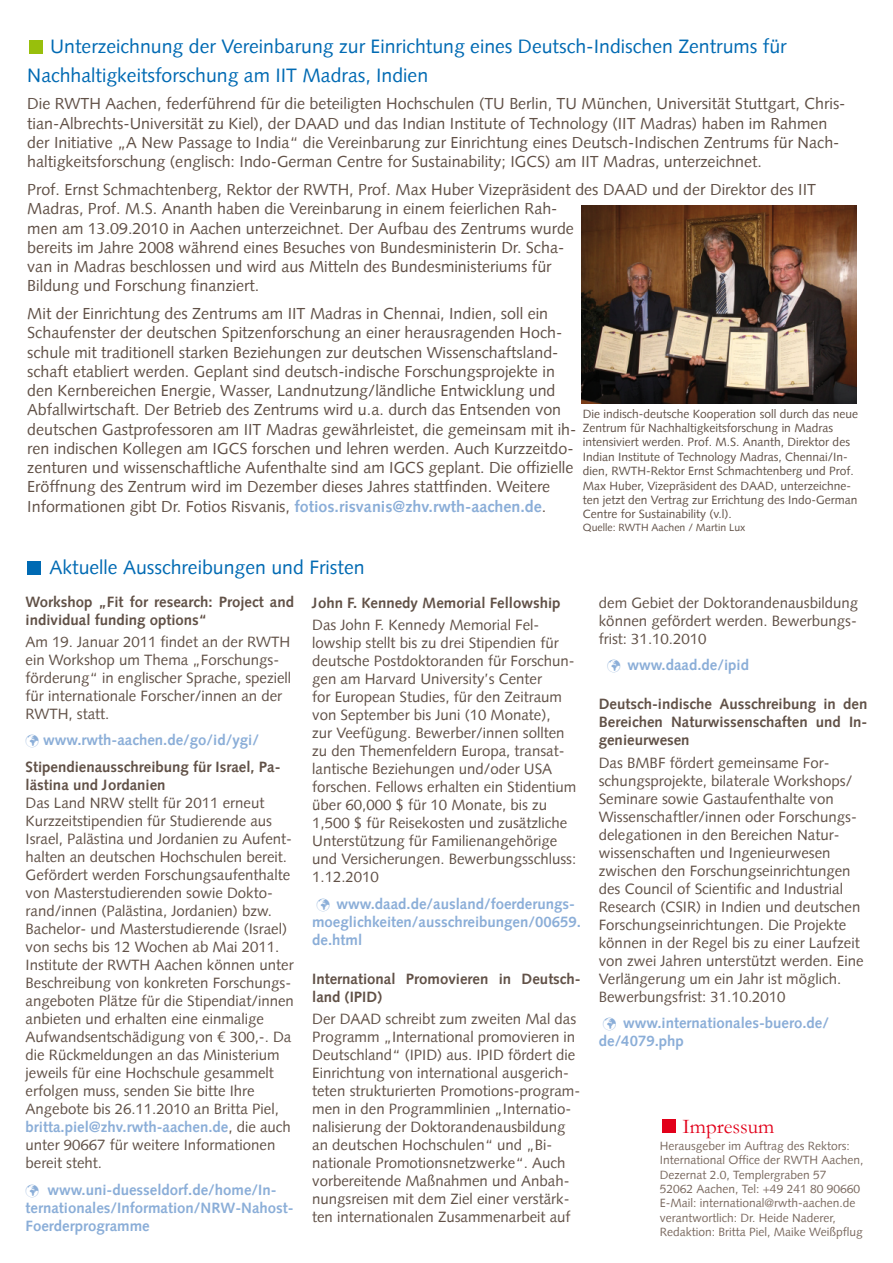
<style>
.page{position:relative;width:893px;height:1263px;background:#fff}
.page>*{position:absolute;margin:0;border:0;box-sizing:border-box;transform-origin:0 0}
.t1{font:21px "Garamond";color:#e2001a}
.t2{font:19.5px/28.8px "Syntax";color:#006ab3}
.t3{font:16.05px/19.2px "Syntax";color:#615147}
.t4{font:15px/18px "Syntax";color:#615147}
.t5{font:700 15px/18px "Syntax";color:#615147}
.t6{font:700 15px/18px "Syntax";color:#8baed8}
.t7{font:12px/14.4px "Syntax";color:#615147}
.t8{font:12px/14.4px "Syntax";color:#7b6a60}
.t9{font:10.5px "Syntax";color:#615147}
.s1{font-weight:700;color:#8baed8}
.s2{color:#8baed8}
</style>
<div class="page">
<div style="left:27px;top:561px;width:14px;height:14px;background:#006ab3"></div>
<div style="left:662px;top:1119px;width:13px;height:14px;background:#e2001a"></div>
<img style="left:581px;top:205px;width:275px;height:198px">
<div style="left:29px;top:40px;width:14px;height:14px;background:#98bf0c"></div>
<h2 class="t2" style="left:27px;top:32px;width:761px;text-indent:23px">Unterzeichnung der Vereinbarung zur Einrichtung eines Deutsch-Indischen Zentrums für<br>Nachhaltigkeitsforschung am IIT Madras, Indien</h2>
<p class="t3" style="left:27px;top:94px;width:820px">Die RWTH Aachen, federführend für die beteiligten Hochschulen (TU Berlin, TU München, Universität Stuttgart, Chris&shy;tian-Albrechts-Universität zu Kiel), der DAAD und das Indian Institute of Technology (IIT Madras) haben im Rahmen der Initiative „A New Passage to India“ die Vereinbarung zur Einrichtung eines Deutsch-Indischen Zentrums für Nach&shy;haltigkeitsforschung (englisch: Indo-German Centre for Sustainability; IGCS) am IIT Madras, unterzeichnet.</p>
<p class="t3" style="left:27px;top:180px;width:790px">Prof. Ernst Schmachtenberg, Rektor der RWTH, Prof. Max Huber Vizepräsident des DAAD und der Direktor des IIT Madras, Prof. M.S. Ananth haben die Vereinbarung in einem feierlichen Rah-<br>men am 13.09.2010 in Aachen unterzeichnet. Der Aufbau des Zentrums wurde<br>bereits im Jahre 2008 während eines Besuches von Bundesministerin Dr. Scha-<br>van in Madras beschlossen und wird aus Mitteln des Bundesministeriums für<br>Bildung und Forschung finanziert.</p>
<p class="t3" style="left:27px;top:304px;width:551px">Mit der Einrichtung des Zentrums am IIT Madras in Chennai, Indien, soll ein Schaufenster der deutschen Spitzenforschung an einer herausragenden Hoch&shy;schule mit traditionell starken Beziehungen zur deutschen Wissenschaftsland&shy;schaft etabliert werden. Geplant sind deutsch-indische Forschungsprojekte in den Kernbereichen Energie, Wasser, Landnutzung/ländliche Entwicklung und Abfallwirtschaft. Der Betrieb des Zentrums wird u.a. durch das Entsenden von deutschen Gastprofessoren am IIT Madras gewährleistet, die gemeinsam mit ih&shy;ren indischen Kollegen am IGCS forschen und lehren werden. Auch Kurzzeitdo&shy;zenturen und wissenschaftliche Aufenthalte sind am IGCS geplant. Die offizielle Eröffnung des Zentrum wird im Dezember dieses Jahres stattfinden. Weitere Informationen gibt Dr. Fotios Risvanis, <span class="s1">fotios.risvanis@zhv.rwth-aachen.de</span>.</p>
<p class="t7" style="left:583px;top:406px;width:277px">Die indisch-deutsche Kooperation soll durch das neue Zentrum für Nachhaltigkeitsforschung in Madras intensiviert werden. Prof. M.S. Ananth, Direktor des Indian Institute of Technology Madras, Chennai/In&shy;dien, RWTH-Rektor Ernst Schmachtenberg und Prof.<br>Max Huber, Vizepräsident des DAAD, unterzeichne&shy;ten jetzt den Vertrag zur Errichtung des Indo-German Centre for Sustainability (v.l).</p>
<p class="t9" style="left:583px;top:521px;width:164px">Quelle: RWTH Aachen / Martin Lux</p>
<h2 class="t2" style="left:49px;top:553px;width:317px">Aktuelle Ausschreibungen und Fristen</h2>
<p class="t5" style="left:26px;top:593px;width:270px">Workshop „Fit for research: Project and individual funding options“</p>
<p class="t4" style="left:26px;top:633px;width:267px">Am 19. Januar 2011 findet an der RWTH ein Workshop um Thema „Forschungs&shy;förderung“ in englischer Sprache, speziell für internationale Forscher/innen an der RWTH, statt.</p>
<p class="t5" style="left:26px;top:727px;width:257px;line-height:26.5px"><span class="s2">✓ www.rwth-aachen.de/go/id/ygi/<br></span>Stipendienausschreibung für Israel, Pa-</p>
<p class="t5" style="left:26px;top:776px;width:142px">lästina und Jordanien</p>
<p class="t4" style="left:26px;top:794px;width:270px">Das Land NRW stellt für 2011 erneut Kurzzeitstipendien für Studierende aus Israel, Palästina und Jordanien zu Aufent&shy;halten an deutschen Hochschulen bereit.<br>Gefördert werden Forschungsaufenthalte von Masterstudierenden sowie Dokto&shy;rand/innen (Palästina, Jordanien) bzw.<br>Bachelor- und Masterstudierende (Israel) von sechs bis 12 Wochen ab Mai 2011.<br>Institute der RWTH Aachen können unter Beschreibung von konkreten Forschungs&shy;angeboten Plätze für die Stipendiat/innen anbieten und erhalten eine einmalige Aufwandsentschädigung von € 300,-. Da die Rückmeldungen an das Ministerium jeweils für eine Hochschule gesammelt erfolgen muss, senden Sie bitte Ihre Angebote bis 26.11.2010 an Britta Piel, <span class="s1">britta.piel@zhv.rwth-aachen.de</span>, die auch unter 90667 für weitere Informationen bereit steht.</p>
<p class="t6" style="left:26px;top:1180px;width:270px">✓ www.uni-duesseldorf.de/home/In&shy;ternationales/Information/NRW-Nahost-<br>Foerderprogramme</p>
<p class="t5" style="left:312px;top:594px;width:250px">John F. Kennedy Memorial Fellowship</p>
<p class="t4" style="left:312px;top:616px;width:266px">Das John F. Kennedy Memorial Fel&shy;lowship stellt bis zu drei Stipendien für deutsche Postdoktoranden für Forschun&shy;gen am Harvard University’s Center<br>for European Studies, für den Zeitraum von September bis Juni (10 Monate),<br>zur Veefügung. Bewerber/innen sollten zu den Themenfeldern Europa, transat&shy;lantische Beziehungen und/oder USA forschen. Fellows erhalten ein Stidentium über 60,000 $ für 10 Monate, bis zu 1,500 $ für Reisekosten und zusätzliche Unterstützung für Familienangehörige und Versicherungen. Bewerbungsschluss:<br>1.12.2010</p>
<p class="t6" style="left:312px;top:894px;width:270px">✓ www.daad.de/ausland/foerderungs&shy;moeglichkeiten/ausschreibungen/00659. de.html</p>
<p class="t5" style="left:312px;top:970px;width:270px">International Promovieren in Deutsch&shy;land (IPID)</p>
<p class="t4" style="left:312px;top:1010px;width:270px">Der DAAD schreibt zum zweiten Mal das Programm „International promovieren in Deutschland“ (IPID) aus. IPID fördert die Einrichtung von international ausgerich&shy;teten strukturierten Promotions-program&shy;men in den Programmlinien „Internatio&shy;nalisierung der Doktorandenausbildung an deutschen Hochschulen“ und „Bi&shy;nationale Promotionsnetzwerke“. Auch vorbereitende Maßnahmen und Anbah&shy;nungsreisen mit dem Ziel einer verstärk&shy;ten internationalen Zusammenarbeit auf</p>
<p class="t4" style="left:599px;top:593px;width:261px;text-align:justify">dem Gebiet der Doktorandenausbildung können gefördert werden. Bewerbungs&shy;frist: 31.10.2010</p>
<p class="t6" style="left:607px;top:656px;width:143px">✓ www.daad.de/ipid</p>
<p class="t5" style="left:599px;top:695px;width:270px;text-align:justify">Deutsch-indische Ausschreibung in den Bereichen Naturwissenschaften und In&shy;genieurwesen</p>
<p class="t4" style="left:599px;top:753px;width:266px">Das BMBF fördert gemeinsame For&shy;schungsprojekte, bilaterale Workshops/ Seminare sowie Gastaufenthalte von Wissenschaftler/innen oder Forschungs&shy;delegationen in den Bereichen Natur&shy;wissenschaften und Ingenieurwesen zwischen den Forschungseinrichtungen des Council of Scientific and Industrial Research (CSIR) in Indien und deutschen Forschungseinrichtungen. Die Projekte können in der Regel bis zu einer Laufzeit von zwei Jahren unterstützt werden. Eine Verlängerung um ein Jahr ist möglich.<br>Bewerbungsfrist: 31.10.2010</p>
<p class="t6" style="left:599px;top:1014px;width:232px">✓ www.internationales-buero.de/ de/4079.php</p>
<h1 class="t1" style="left:682px;top:1112px;width:93px">Impressum</h1>
<p class="t8" style="left:660px;top:1138px;width:205px">Herausgeber im Auftrag des Rektors:<br>International Office der RWTH Aachen, Dezernat 2.0, Templergraben 57<br>52062 Aachen, Tel: +49 241 80 90660<br>E-Mail: international@rwth-aachen.de verantwortlich: Dr. Heide Naderer, Redaktion: Britta Piel, Maike Weißpflug</p>
</div>
